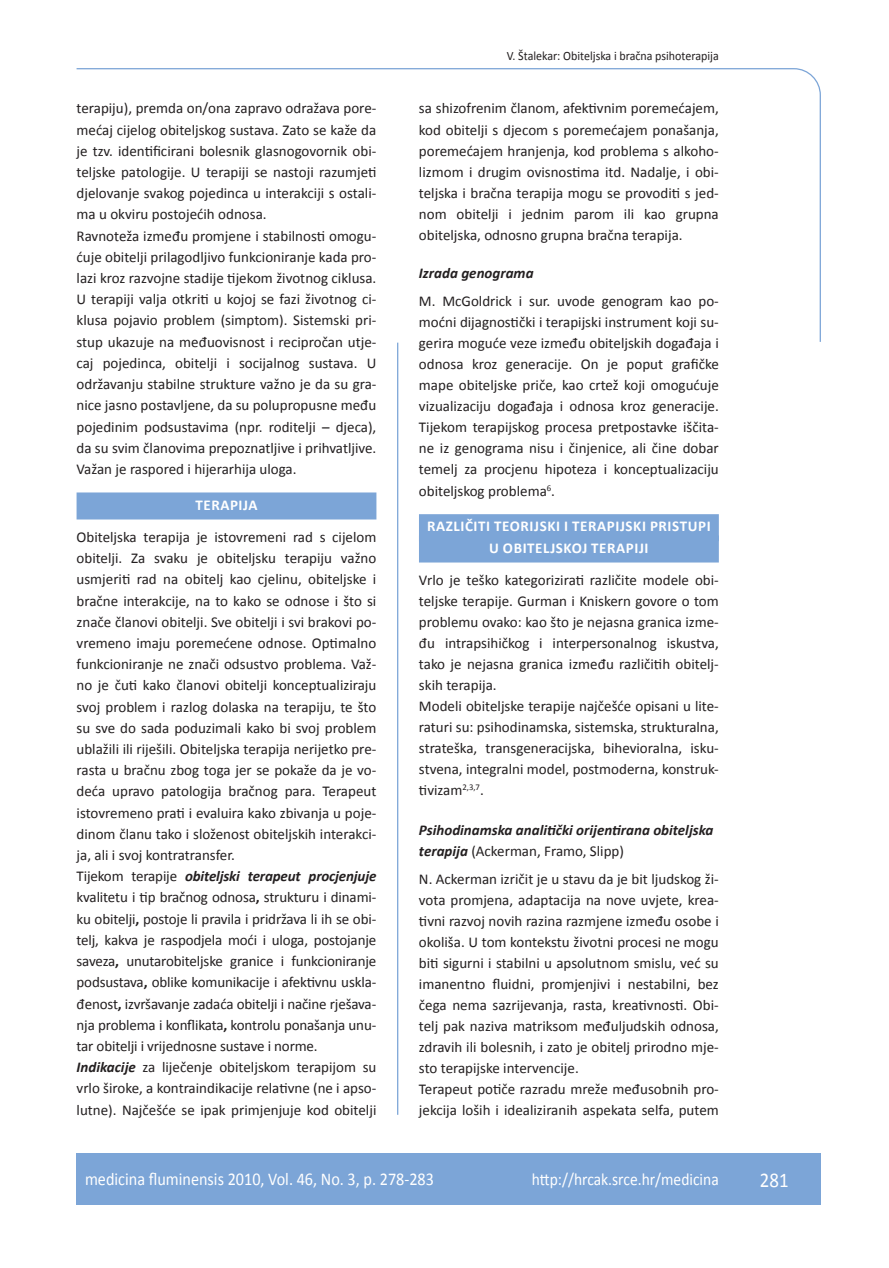
<style>
.page{position:relative;width:889px;height:1268px;background:#fff}
.page>*{position:absolute;margin:0;border:0;box-sizing:border-box;transform-origin:0 0}
.t1{font:21px "Calibri";color:#fff;scale:.9 1}
.t2{font:18px "Calibri";color:#fff;scale:.9 1}
.t3{font:17.25px "Calibri";color:#fff;scale:.9 1}
.t4{font:15px/21.1px "Calibri";color:#231f20}
.t5{font:italic 700 15px/21px "Calibri";color:#231f20}
.t6{font:700 15px/21.3px "Calibri";letter-spacing:.04em;color:#fff;text-align:center}
.t7{font:12.75px "Calibri";color:#231f20;scale:.94 1}
.s1{font-weight:700;font-style:italic}
.s2{font-weight:700}
.s3{font-weight:400;font-style:normal}
</style>
<div class="page">
<svg style="left:76px;top:68px;width:745px;height:275px"></svg>
<hr style="left:397px;top:342px;width:1px;height:772px;background:#7ca5d7">
<div style="left:77px;top:1152px;width:744px;height:51px;background:#7ca5d7"></div>
<div style="left:77px;top:492px;width:299px;height:27px;background:#7ca5d7"></div>
<div style="left:419px;top:514px;width:300px;height:27px;background:#7ca5d7"></div>
<div style="left:419px;top:535px;width:300px;height:27px;background:#7ca5d7"></div>
<p class="t4" style="left:77px;top:97px;width:301px">terapiju), premda on/ona zapravo odražava pore&shy;mećaj cijelog obiteljskog sustava. Zato se kaže da je tzv. identificirani bolesnik glasnogovornik obi&shy;teljske patologije. U terapiji se nastoji razumjeti djelovanje svakog pojedinca u interakciji s ostali&shy;ma u okviru postojećih odnosa.<br>Ravnoteža između promjene i stabilnosti omogu&shy;ćuje obitelji prilagodljivo funkcioniranje kada pro&shy;lazi kroz razvojne stadije tijekom životnog ciklusa.<br>U terapiji valja otkriti u kojoj se fazi životnog ci&shy;klusa pojavio problem (simptom). Sistemski pri&shy;stup ukazuje na međuovisnost i recipročan utje&shy;caj pojedinca, obitelji i socijalnog sustava. U održavanju stabilne strukture važno je da su gra&shy;nice jasno postavljene, da su polupropusne među pojedinim podsustavima (npr. roditelji – djeca), da su svim članovima prepoznatljive i prihvatljive.<br>Važan je raspored i hijerarhija uloga.</p>
<p class="t6" style="left:195px;top:493px;width:64px">TERAPIJA</p>
<p class="t4" style="left:77px;top:525px;width:301px">Obiteljska terapija je istovremeni rad s cijelom obitelji. Za svaku je obiteljsku terapiju važno usmjeriti rad na obitelj kao cjelinu, obiteljske i bračne interakcije, na to kako se odnose i što si znače članovi obitelji. Sve obitelji i svi brakovi po&shy;vremeno imaju poremećene odnose. Optimalno funkcioniranje ne znači odsustvo problema. Važ&shy;no je čuti kako članovi obitelji konceptualiziraju svoj problem i razlog dolaska na terapiju, te što su sve do sada poduzimali kako bi svoj problem ublažili ili riješili. Obiteljska terapija nerijetko pre&shy;rasta u bračnu zbog toga jer se pokaže da je vo&shy;deća upravo patologija bračnog para. Terapeut istovremeno prati i evaluira kako zbivanja u poje&shy;dinom članu tako i složenost obiteljskih interakci&shy;ja, ali i svoj kontratransfer.<br>Tijekom terapije <span class="s1">obiteljski terapeut procjenjuje </span>kvalitetu i tip bračnog odnosa<span class="s2">,</span> strukturu i dinami&shy;ku obitelji<span class="s2">,</span> postoje li pravila i pridržava li ih se obi&shy;telj, kakva je raspodjela moći i uloga, postojanje saveza<span class="s2">,</span> unutarobiteljske granice i funkcioniranje podsustava<span class="s2">,</span> oblike komunikacije i afektivnu uskla&shy;đenost<span class="s2">,</span> izvršavanje zadaća obitelji i načine rješava&shy;nja problema i konflikata<span class="s2">,</span> kontrolu ponašanja unu&shy;tar obitelji i vrijednosne sustave i norme.<br><span class="s1">Indikacije</span> za liječenje obiteljskom terapijom su vrlo široke, a kontraindikacije relativne (ne i apso&shy;lutne). Najčešće se ipak primjenjuje kod obitelji</p>
<p class="t7" style="left:507px;top:47px;width:227px">V. Štalekar: Obiteljska i bračna psihoterapija</p>
<p class="t4" style="left:419px;top:97px;width:301px;text-align:justify">sa shizofrenim članom, afektivnim poremećajem, kod obitelji s djecom s poremećajem ponašanja, poremećajem hranjenja, kod problema s alkoho&shy;lizmom i drugim ovisnostima itd. Nadalje, i obi&shy;teljska i bračna terapija mogu se provoditi s jed&shy;nom obitelji i jednim parom ili kao grupna obiteljska, odnosno grupna bračna terapija.</p>
<p class="t5" style="left:419px;top:262px;width:116px">Izrada genograma</p>
<p class="t4" style="left:419px;top:290px;width:301px;text-align:justify">M. McGoldrick i sur. uvode genogram kao po&shy;moćni dijagnostički i terapijski instrument koji su&shy;gerira moguće veze između obiteljskih događaja i odnosa kroz generacije. On je poput grafičke mape obiteljske priče, kao crtež koji omogućuje vizualizaciju događaja i odnosa kroz generacije.<br>Tijekom terapijskog procesa pretpostavke iščita&shy;ne iz genograma nisu i činjenice, ali čine dobar temelj za procjenu hipoteza i konceptualizaciju obiteljskog problema<sup>6</sup>.</p>
<p class="t6" style="left:427px;top:515px;width:285px">RAZLIČITI TEORIJSKI I TERAPIJSKI PRISTUPI<br>U OBITELJSKOJ TERAPIJI</p>
<p class="t4" style="left:419px;top:568px;width:301px">Vrlo je teško kategorizirati različite modele obi&shy;teljske terapije. Gurman i Kniskern govore o tom problemu ovako: kao što je nejasna granica izme&shy;đu intrapsihičkog i interpersonalnog iskustva, tako je nejasna granica između različitih obitelj&shy;skih terapija.<br>Modeli obiteljske terapije najčešće opisani u lite&shy;raturi su: psihodinamska, sistemska, strukturalna, strateška, transgeneracijska, bihevioralna, isku&shy;stvena, integralni model, postmoderna, konstruk&shy;tivizam<sup>2,3,7</sup>.</p>
<p class="t5" style="left:419px;top:818px;width:296px">Psihodinamska analitički orijentirana obiteljska terapija <span class="s3">(Ackerman, Framo, Slipp)</span></p>
<p class="t4" style="left:419px;top:867px;width:301px">N. Ackerman izričit je u stavu da je bit ljudskog ži&shy;vota promjena, adaptacija na nove uvjete, krea&shy;tivni razvoj novih razina razmjene između osobe i okoliša. U tom kontekstu životni procesi ne mogu biti sigurni i stabilni u apsolutnom smislu, već su imanentno fluidni, promjenjivi i nestabilni, bez čega nema sazrijevanja, rasta, kreativnosti. Obi&shy;telj pak naziva matriksom međuljudskih odnosa, zdravih ili bolesnih, i zato je obitelj prirodno mje&shy;sto terapijske intervencije.<br>Terapeut potiče razradu mreže međusobnih pro&shy;jekcija loših i idealiziranih aspekata selfa, putem</p>
<p class="t2" style="left:85px;top:1167px;width:389px">medicina fluminensis 2010, Vol. 46, No. 3, p. 278-283</p>
<p class="t3" style="left:532px;top:1168px;width:209px">http://hrcak.srce.hr/medicina</p>
<h1 class="t1" style="left:760px;top:1166px;width:33px">281</h1>
</div>
